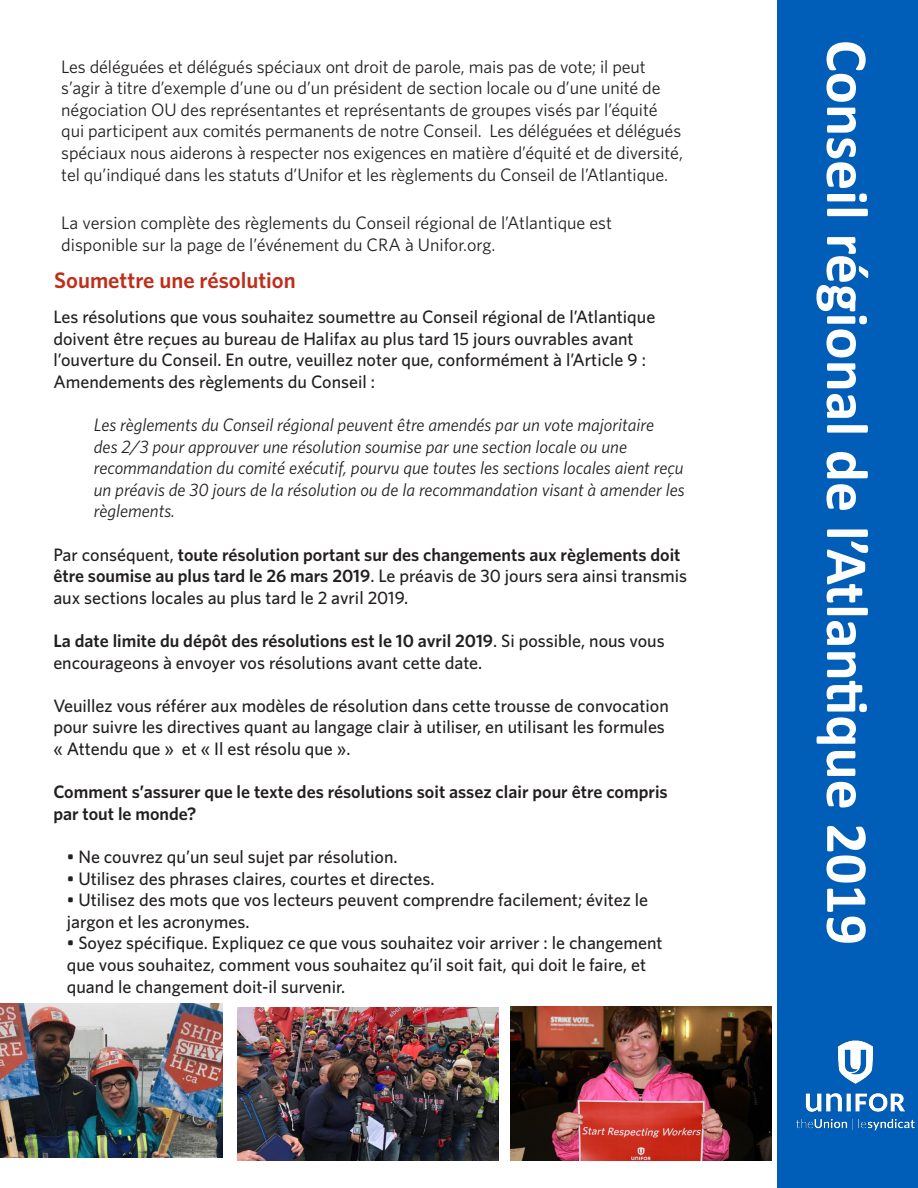
<style>
.page{position:relative;width:918px;height:1188px;background:#fff}
.page>*{position:absolute;margin:0;border:0;box-sizing:border-box;transform-origin:0 0}
.t1{font:700 60px "Calibri";color:#fff}
.t2{font:600 22.5px "Whitney";color:#c02d19}
.t3{font:500 18px/21.6px "Whitney";color:#231f20}
.t4{font:18px/21.6px "Whitney";letter-spacing:-.005em;color:#231f20}
.t5{font:italic 18px/21.6px "Whitney";color:#231f20}
.t6{font:600 18px/21.6px "Whitney";color:#231f20}
.s1{font-weight:600}
</style>
<div class="page">
<div style="left:778px;top:0;width:140px;height:1188px;background:#005eb8"></div>
<img style="left:796px;top:1040px;width:119px;height:91px">
<img style="left:237px;top:1007px;width:262px;height:154px">
<img style="left:510px;top:1007px;width:262px;height:153px">
<img style="left:0;top:1003px;width:223px;height:154px">
<p class="t4" style="left:61px;top:55px;width:623px">Les déléguées et délégués spéciaux ont droit de parole, mais pas de vote; il peut s’agir à titre d’exemple d’une ou d’un président de section locale ou d’une unité de négociation OU des représentantes et représentants de groupes visés par l’équité qui participent aux comités permanents de notre Conseil. Les déléguées et délégués spéciaux nous aiderons à respecter nos exigences en matière d’équité et de diversité, tel qu’indiqué dans les statuts d’Unifor et les règlements du Conseil de l’Atlantique.</p>
<p class="t4" style="left:61px;top:212px;width:552px">La version complète des règlements du Conseil régional de l’Atlantique est disponible sur la page de l’événement du CRA à Unifor.org.</p>
<p class="t2" style="left:54px;top:265px;width:243px">Soumettre une résolution</p>
<p class="t3" style="left:53px;top:306px;width:603px">Les résolutions que vous souhaitez soumettre au Conseil régional de l’Atlantique doivent être reçues au bureau de Halifax au plus tard 15 jours ouvrables avant l’ouverture du Conseil. En outre, veuillez noter que, conformément à l’Article 9 :<br>Amendements des règlements du Conseil :</p>
<p class="t5" style="left:94px;top:414px;width:592px">Les règlements du Conseil régional peuvent être amendés par un vote majoritaire<br>des 2/3 pour approuver une résolution soumise par une section locale ou une recommandation du comité exécutif, pourvu que toutes les sections locales aient reçu un préavis de 30 jours de la résolution ou de la recommandation visant à amender les règlements.</p>
<p class="t3" style="left:53px;top:543px;width:635px">Par conséquent, <span class="s1">toute résolution portant sur des changements aux règlements doit être soumise au plus tard le 26 mars 2019</span>. Le préavis de 30 jours sera ainsi transmis aux sections locales au plus tard le 2 avril 2019.</p>
<p class="t3" style="left:53px;top:630px;width:613px"><span class="s1">La date limite du dépôt des résolutions est le 10 avril 2019</span>. Si possible, nous vous encourageons à envoyer vos résolutions avant cette date.</p>
<p class="t3" style="left:53px;top:695px;width:617px">Veuillez vous référer aux modèles de résolution dans cette trousse de convocation pour suivre les directives quant au langage clair à utiliser, en utilisant les formules « Attendu que » et « Il est résolu que ».</p>
<p class="t6" style="left:53px;top:781px;width:616px">Comment s’assurer que le texte des résolutions soit assez clair pour être compris par tout le monde?</p>
<p class="t3" style="left:67px;top:846px;width:332px">• Ne couvrez qu’un seul sujet par résolution.</p>
<p class="t3" style="left:67px;top:867px;width:369px">• Utilisez des phrases claires, courtes et directes.</p>
<p class="t3" style="left:67px;top:889px;width:583px">• Utilisez des mots que vos lecteurs peuvent comprendre facilement; évitez le jargon et les acronymes.</p>
<p class="t3" style="left:67px;top:932px;width:597px">• Soyez spécifique. Expliquez ce que vous souhaitez voir arriver : le changement que vous souhaitez, comment vous souhaitez qu’il soit fait, qui doit le faire, et quand le changement doit-il survenir.</p>
<p class="t1" style="left:885px;top:40px;width:907px;rotate:90deg">Conseil régional de l’Atlantique 2019</p>
</div>
